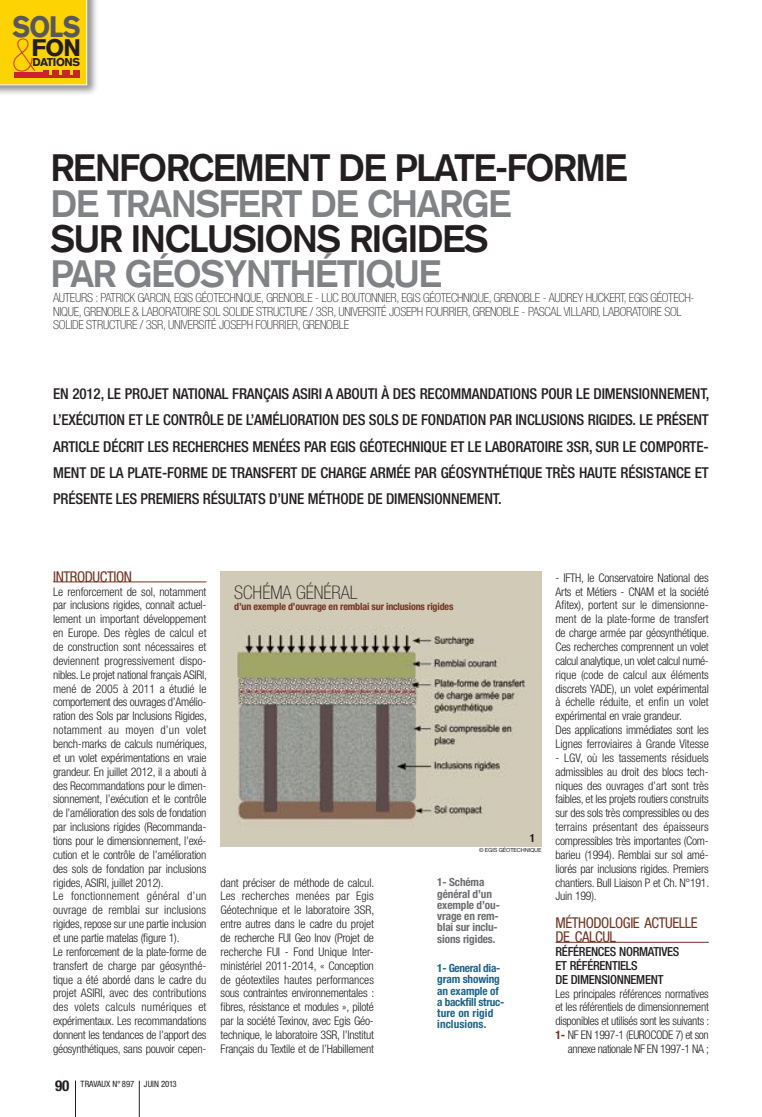
<style>
.page{position:relative;width:762px;height:1117px;background:#fff}
.page>*{position:absolute;margin:0;border:0;box-sizing:border-box;transform-origin:0 0}
.t1{font:900 condensed 45.88px "Helvetica Neue";color:#c8242b}
.t2{font:700 37.5px "Akzidenz Grotesk";letter-spacing:-.03em;color:#231f20}
.t3{font:700 37.5px "Akzidenz Grotesk";letter-spacing:-.03em;color:#808285}
.t4{font:900 29px "Akzidenz Grotesk";color:#57585a;scale:.9 1}
.t5{font:900 23.62px "Akzidenz Grotesk";color:#231f20}
.t6{font:100 condensed 18.75px "Helvetica Neue";color:#231f20}
.t7{font:500 condensed 15px/26.2px "Helvetica Neue";letter-spacing:-.01em;color:#231f20}
.t8{font:700 condensed 15px "Helvetica Neue";color:#231f20}
.t9{font:condensed 14.88px/13.9px "Helvetica Neue";letter-spacing:-.03em;color:#723321}
.t10{font:100 condensed 12.5px/13.8px "Helvetica Neue";letter-spacing:-.02em;color:#231f20}
.t11{font:500 condensed 12.5px/13.9px "Helvetica Neue";letter-spacing:-.025em;color:#231f20}
.t12{font:300 condensed 11.88px/13.9px "Helvetica Neue";letter-spacing:-.02em;color:#231f20;text-align:justify}
.t13{font:700 condensed 11.25px/11.2px "Helvetica Neue";letter-spacing:-.01em;color:#1e628a}
.t14{font:700 condensed 11.25px/11.2px "Helvetica Neue";letter-spacing:-.01em;color:#6c6d70}
.t15{font:900 11.25px "Akzidenz Grotesk";letter-spacing:-.045em;color:#231f20}
.t16{font:700 condensed 11.25px "Helvetica Neue";color:#231f20}
.t17{font:700 condensed 10px "Helvetica Neue";letter-spacing:-.015em;color:#723321}
.t18{font:condensed 8.75px "Helvetica Neue";color:#231f20}
.t19{font:5.62px "Helvetica Neue";color:#231f20}
.s1{font-weight:700;color:#723321}
</style>
<div class="page">
<hr style="left:139px;top:1080px;width:1px;height:36px;background:#231f20">
<hr style="left:75px;top:1080px;width:1px;height:36px;background:#231f20">
<div style="left:0;top:0;width:99px;height:97px;background:#231f20;opacity:.5"></div>
<svg style="left:0;top:0;width:87px;height:85px;background:#fac90a"></svg>
<hr style="left:555px;top:941px;width:154px;height:1px;background:#723321">
<hr style="left:53px;top:581px;width:153px;height:1px;background:#723321">
<img style="left:221px;top:571px;width:320px;height:275px">
<h3 class="t4" style="left:13px;top:9px;width:77px">SOLS</h3>
<h1 class="t1" style="left:13px;top:30px;width:25px">&amp;</h1>
<h3 class="t5" style="left:32px;top:34px;width:51px">FON</h3>
<p class="t15" style="left:32px;top:55px;width:49px">DATIONS</p>
<h2 class="t2" style="left:51px;top:146px;width:140px">RENFORCEME</h2>
<h2 class="t2" style="left:285px;top:146px;width:131px">NTDE PLATE</h2>
<h2 class="t2" style="left:495px;top:146px;width:83px">-FORME</h2>
<h2 class="t3" style="left:51px;top:181px;width:209px">DE TRANSFERT</h2>
<h2 class="t3" style="left:311px;top:181px;width:81px">DE CHAR</h2>
<h2 class="t3" style="left:462px;top:181px;width:48px">GE</h2>
<h2 class="t2" style="left:51px;top:216px;width:25px">SUR</h2>
<h2 class="t2" style="left:131px;top:216px;width:55px">INCLUSI</h2>
<h2 class="t2" style="left:265px;top:216px;width:164px">ONS RIGIDES</h2>
<h2 class="t3" style="left:51px;top:251px;width:23px">PAR</h2>
<h2 class="t3" style="left:125px;top:251px;width:169px">GÉOSYNTHÉTIQUE</h2>
<p class="t10" style="left:53px;top:290px;width:643px">AUTEURS : PATRICK GARCIN, EGIS GÉOTECHNIQUE, GRENOBLE - LUC BOUTONNIER, EGIS GÉOTECHNIQUE, GRENOBLE - AUDREY HUCKERT, EGIS GÉOTECH-<br>NIQUE, GRENOBLE &amp; LABORATOIRE SOL SOLIDE STRUCTURE / 3SR, UNIVERSITÉ JOSEPH FOURRIER, GRENOBLE - PASCAL VILLARD, LABORATOIRE SOL<br>SOLIDE STRUCTURE / 3SR, UNIVERSITÉ JOSEPH FOURRIER, GRENOBLE</p>
<p class="t7" style="left:53px;top:380px;width:658px">EN 2012, LE PROJET NATIONAL FRANÇAIS ASIRI A ABOUTI À DES RECOMMANDATIONS POUR LE DIMENSIONNEMENT, L’EXÉCUTION ET LE CONTRÔLE DE L’AMÉLIORATION DES SOLS DE FONDATION PAR INCLUSIONS RIGIDES. LE PRÉSENT ARTICLE DÉCRIT LES RECH ERCH ES MENÉES PAR EGIS GÉOTECH NIQUE ET LE LABORATOIRE 3SR, SUR LE COMPORTE-MENT DE LA PLATE-FORM E DE TRANSFERT DE CHARGE ARM ÉE PAR GÉOSYNTH ÉTIQUE TRÈS HAUTE RÉSISTANCE ET PRÉSENTE LES PREMIERS RÉSULTATS D’UNE MÉTHODE DE DIMENSIONNEMENT.</p>
<p class="t9" style="left:53px;top:569px;width:80px">INTRODUCTION</p>
<p class="t12" style="left:53px;top:584px;width:155px">Le renforcement de sol, notamment par inclusions rigides, connait actuel&shy;lement un important développement en Europe. Des règles de calcul et de construction sont nécessaires et deviennent progressivement dispo&shy;nibles. Le projet national français ASIRI</p>
<p class="t12" style="left:53px;top:667px;width:155px;text-align:left;text-indent:151px">, mené de 2005 à 2011 a étudié le comportement des ouvrages d’Amélio&shy;ration des Sols par Inclusions Rigides, notamment au moyen d’un volet bench-marks de calculs numériques, et un volet expérimentations en vraie grandeur. En juillet 2012, il a abouti à des Recommandations pour le dimen&shy;sionnement, l’exécution et le contrôle de l’amélioration des sols de fondation par inclusions rigides (Recommanda&shy;tions pour le dimensionnement, l’exé&shy;cution et le contrôle de l’amélioration des sols de fondation par inclusions rigides, Asiri, juillet 2012).<br>Le fonctionnement général d’un ouvrage de remblai sur inclusions rigides, repose sur une partie inclusion et une partie matelas (figure 1).<br>Le renforcement de la plate-forme de transfert de charge par géosynthé&shy;tique a été abordé dans le cadre du projet ASIRI</p>
<p class="t12" style="left:53px;top:985px;width:155px;text-indent:49px">, avec des contributions des volets calculs numériques et expérimentaux. Les recommandations donnent les tendances de l’apport des géosynthétiques, sans pouvoir cepen-</p>
<p class="t8" style="left:55px;top:1075px;width:16px">90</p>
<p class="t18" style="left:81px;top:1078px;width:98px">TRAVAUX N° 897 JUIN 2013</p>
<h3 class="t6" style="left:234px;top:581px;width:125px">SCHÉMA GÉNÉRAL</h3>
<p class="t17" style="left:234px;top:600px;width:221px">d’un exemple d’ouvrage en remblai sur inclusions rigides</p>
<p class="t16" style="left:530px;top:830px;width:7px">1</p>
<p class="t19" style="left:479px;top:846px;width:14px">© EGIS</p>
<p class="t19" style="left:499px;top:846px;width:9px">GÉOTECHNIQUE</p>
<p class="t12" style="left:221px;top:875px;width:155px">dant préciser de méthode de calcul.<br>Les recherches menées par Egis Géotechnique et le laboratoire 3SR, entre autres dans le cadre du projet de recherche FUI Geo Inov (Projet de recherche FUI - Fond Unique Inter&shy;ministériel 2011-2014, « Conception de géotextiles hautes performances sous contraintes environnementales : fibres, résistance et modules », piloté par la société Texinov, avec Egis Géo&shy;technique, le laboratoire 3SR, l’Institut Français du Textile et de l’Habillement</p>
<p class="t14" style="left:437px;top:876px;width:64px">1- Schéma général d’un exemple d’ou&shy;vrage en rem&shy;blai sur inclu&shy;sions rigides.</p>
<p class="t13" style="left:437px;top:962px;width:68px">1- General dia&shy;gram showing an example of a backfill struc&shy;ture on rigid inclusions.</p>
<p class="t12" style="left:555px;top:570px;width:155px;text-align:left">- IFTH , le Conservatoire National des Arts et Métiers - CNAM et la société Afitex), portent sur le dimensionne&shy;ment de la plate-forme de transfert de charge armée par géosynthétique.<br>Ces recherches comprennent un volet calcul analytique, un volet calcul numé&shy;rique (code de calcul aux éléments discrets YADE), un volet expérimental à échelle réduite, et enfin un volet expérimental en vraie grandeur.<br>Des applications immédiates sont les Lignes ferroviaires à Grande Vitesse</p>
<p class="t12" style="left:555px;top:750px;width:155px">- LGV, où les tassements résiduels admissibles au droit des blocs tech&shy;niques des ouvrages d’art sont très faibles, et les projets routiers construits sur des sols très compressibles ou des terrains présentant des épaisseurs compressibles très importantes (Com&shy;barieu (1994). Remblai sur sol amé&shy;liorés par inclusions rigides. Premiers chantiers. Bull Liaison P et Ch. N°191.<br>Juin 199).</p>
<p class="t9" style="left:555px;top:915px;width:144px">MÉTHODOLOGIE ACTUELLE<br>DE CALCUL</p>
<p class="t11" style="left:555px;top:944px;width:110px">RÉFÉRENCES NORMATIVES<br>ET RÉFÉRENTIELS<br>DE DIMENSIONNE</p>
<p class="t11" style="left:636px;top:971px;width:29px">MENT</p>
<p class="t12" style="left:555px;top:986px;width:155px">Les principales références normatives et les référentiels de dimensionnement disponibles et utilisés sont les suivants :<br><span class="s1">1-</span> NF EN 1997-1 ( EUROCODE</p>
<p class="t12" style="left:568px;top:1027px;width:142px;text-align:right">7) et son<br>annexe nationale NF EN 1997-1 NA ;</p>
</div>
